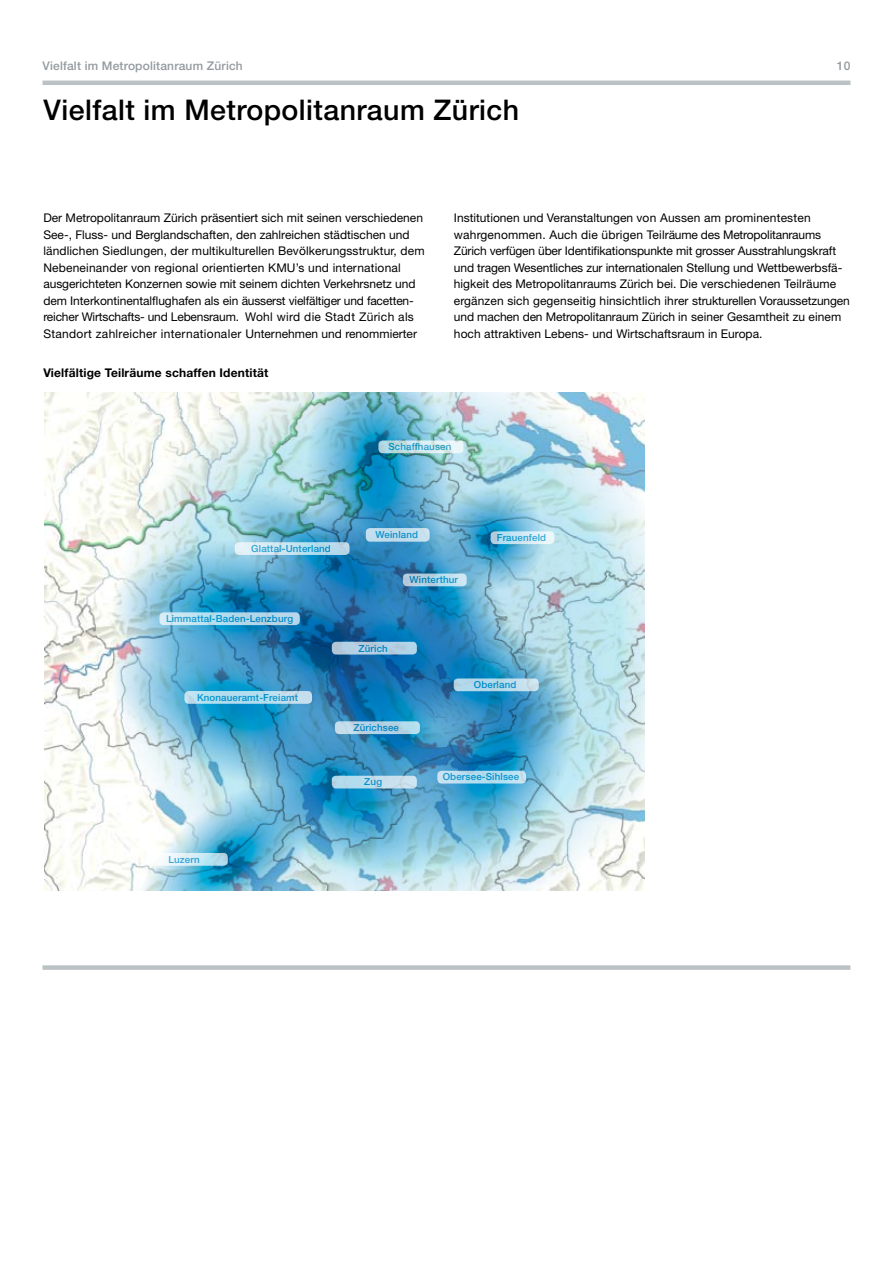
<style>
.page{position:relative;width:893px;height:1263px;background:#fff}
.page>*{position:absolute;margin:0;border:0;box-sizing:border-box;transform-origin:0 0}
.t1{font:500 28.5px "Helvetica Neue";letter-spacing:.015em;color:#000}
.t2{font:12px/16.5px "Helvetica Neue";color:#000}
.t3{font:700 12px "Helvetica Neue";letter-spacing:.015em;color:#000}
.t4{font:500 12px "Helvetica Neue";letter-spacing:.015em;color:#939a9e}
.t5{font:500 9.75px "Helvetica Neue";letter-spacing:.015em;color:#0093d0}
</style>
<div class="page">
<hr style="left:43px;top:81px;width:807px;height:4px;background:#bac2c6">
<div style="left:43px;top:965px;width:807px;height:5px;background:#bac2c6"></div>
<img style="left:44px;top:392px;width:601px;height:498px">
<svg style="left:95px;top:609px;width:10px;height:192px"></svg>
<svg style="left:106px;top:352px;width:583px;height:583px;background:#cbe3e8"></svg>
<div style="left:645px;top:381px;width:205px;height:559px;background:#fff"></div>
<img style="left:105px;top:391px;width:484px;height:544px">
<svg style="left:378px;top:440px;width:85px;height:13px"></svg>
<div style="left:366px;top:528px;width:64px;height:14px;background:#c0dded;border-radius:4px"></div>
<svg style="left:235px;top:542px;width:115px;height:13px"></svg>
<svg style="left:491px;top:531px;width:63px;height:13px"></svg>
<div style="left:19px;top:344px;width:785px;height:47px;background:#fff"></div>
<p class="t4" style="left:43px;top:59px;width:202px">Vielfalt im Metropolitanraum Zürich</p>
<h1 class="t1" style="left:43px;top:93px;width:477px">Vielfalt im Metropolitanraum Zürich</h1>
<p class="t4" style="left:837px;top:59px;width:15px">10</p>
<p class="t2" style="left:43px;top:209px;width:383px">Der Metropolitanraum Zürich präsentiert sich mit seinen verschiedenen See-, Fluss- und Berglandschaften, den zahlreichen städtischen und ländlichen Siedlungen, der multikulturellen Bevölkerungsstruktur, dem Nebeneinander von regional orientierten KMU’s und international ausgerichteten Konzernen sowie mit seinem dichten Verkehrsnetz und dem Interkontinentalflughafen als ein äusserst vielfältiger und facetten&shy;reicher Wirtschafts- und Lebensraum. Wohl wird die Stadt Zürich als Standort zahlreicher internationaler Unternehmen und renommierter</p>
<p class="t2" style="left:454px;top:209px;width:397px">Institutionen und Veranstaltungen von Aussen am prominentesten wahrgenommen. Auch die übrigen Teilräume des Metropolitanraums Zürich verfügen über Identifikationspunkte mit grosser Ausstrahlungskraft und tragen Wesentliches zur internationalen Stellung und Wettbewerbsfä&shy;higkeit des Metropolitanraums Zürich bei. Die verschiedenen Teilräume ergänzen sich gegenseitig hinsichtlich ihrer strukturellen Voraussetzungen und machen den Metropolitanraum Zürich in seiner Gesamtheit zu einem hoch attraktiven Lebens- und Wirtschaftsraum in Europa.</p>
<p class="t3" style="left:43px;top:365px;width:227px">Vielfältige Teilräume schaffen Identität</p>
<p class="t5" style="left:388px;top:441px;width:65px">Schaffhausen</p>
<p class="t5" style="left:251px;top:543px;width:81px">Glattal-Unterland</p>
<p class="t5" style="left:166px;top:613px;width:129px">Limmattal-Baden-Lenzburg</p>
<p class="t5" style="left:197px;top:691px;width:103px">Knonaueramt-Freiamt</p>
<p class="t5" style="left:375px;top:528px;width:44px">Weinland</p>
<p class="t5" style="left:410px;top:574px;width:50px">Winterthur</p>
<p class="t5" style="left:497px;top:532px;width:51px">Frauenfeld</p>
<p class="t5" style="left:359px;top:642px;width:31px">Zürich</p>
<p class="t5" style="left:353px;top:722px;width:47px">Zürichsee</p>
<p class="t5" style="left:474px;top:679px;width:44px">Oberland</p>
<p class="t5" style="left:364px;top:776px;width:19px">Zug</p>
<p class="t5" style="left:443px;top:771px;width:78px">Obersee-Sihlsee</p>
<p class="t5" style="left:168px;top:853px;width:33px">Luzern</p>
</div>
